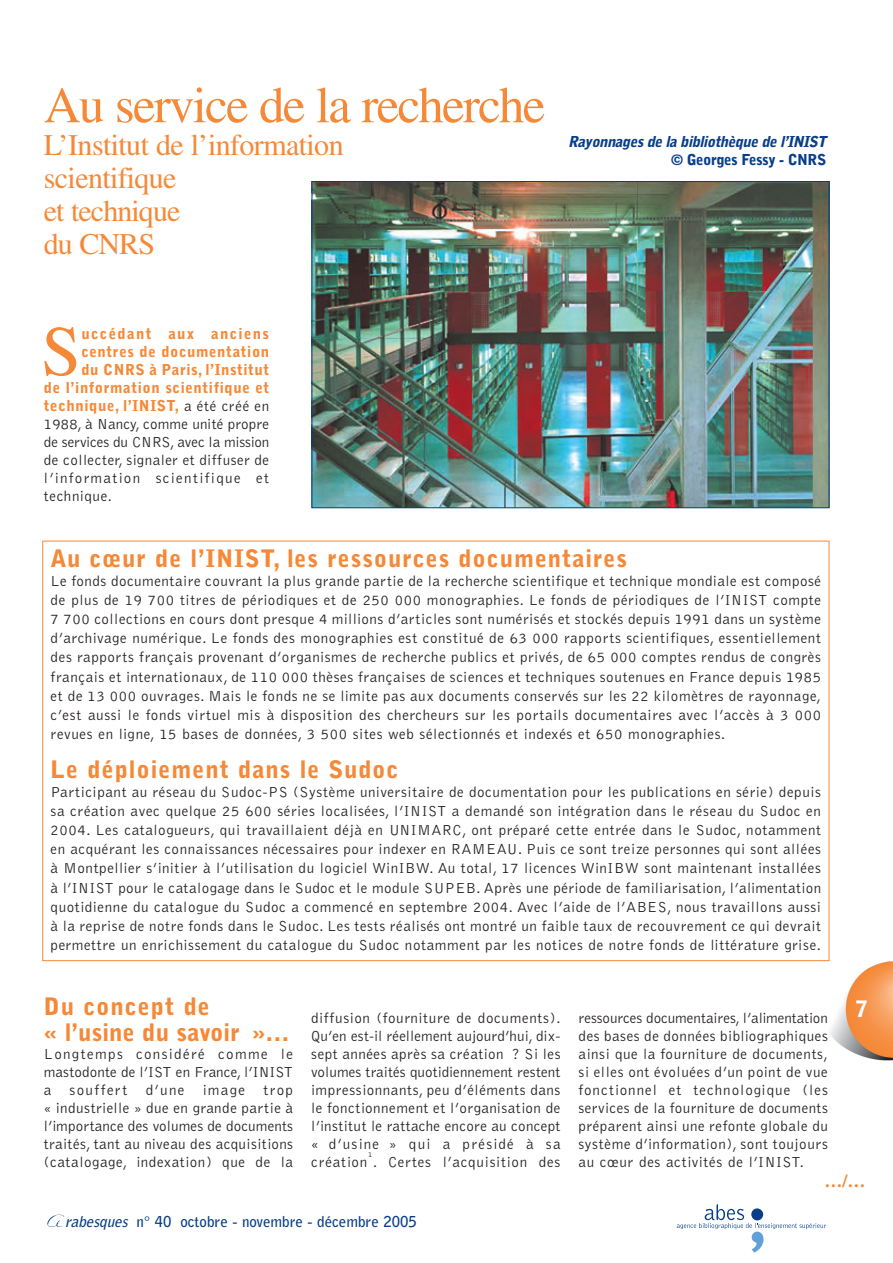
<style>
.page{position:relative;width:893px;height:1263px;background:#fff}
.page>*{position:absolute;margin:0;border:0;box-sizing:border-box;transform-origin:0 0}
.t1{font:70.95px "Times";color:#f58938}
.t2{font:51px "Times";letter-spacing:-.035em;color:#f58938}
.t3{font:30px/33px "Times";letter-spacing:-.02em;color:#f58938}
.t4{font:900 24px "Bell Gothic";letter-spacing:.04em;color:#f58938}
.t5{font:900 24px "Bell Gothic";letter-spacing:.005em;color:#f58938}
.t6{font:900 22.5px "Bell Gothic";color:#fff}
.t7{font:700 18px "Times";color:#f58938}
.t8{font:300 15px/18px "Bell Gothic";letter-spacing:.04em;color:#231f20;text-align:justify}
.t9{font:900 15px "Bell Gothic";letter-spacing:.04em;color:#f58938}
.t10{font:700 15px "Bell Gothic";color:#083e89}
.t11{font:italic 900 15px "Bell Gothic";color:#083e89}
.t12{font:300 15px "Bell Gothic";letter-spacing:-.01em;color:#231f20}
.t13{font:300 15px "Bell Gothic";letter-spacing:.01em;color:#231f20}
.t14{font:300 15px "Bell Gothic";letter-spacing:.09em;color:#231f20}
.t15{font:900 15px "Bell Gothic";letter-spacing:.09em;color:#f58938}
.t16{font:900 15px "Bell Gothic";letter-spacing:-.035em;color:#083e89}
.t17{font:300 7.5px "Bell Gothic";color:#231f20}
.s1{font-weight:300;color:#231f20}
.s2{font-style:italic}
</style>
<div class="page">
<img style="left:823px;top:961px;width:69px;height:100px">
<svg style="left:47px;top:1214px;width:18px;height:13px"></svg>
<svg style="left:676px;top:1204px;width:150px;height:49px"></svg>
<img style="left:313px;top:183px;width:514px;height:323px">
<h2 class="t2" style="left:44px;top:75px;width:503px">Au service de la recherche</h2>
<h3 class="t3" style="left:44px;top:128px;width:301px">L’Institut de l’information scientifique<br>et technique<br>du CNRS</h3>
<p class="t11" style="left:568px;top:136px;width:262px">Rayonnagesde la bibliothèque de l’INIST</p>
<p class="t16" style="left:671px;top:154px;width:156px">© Georges Fessy - CNRS</p>
<h1 class="t1" style="left:41px;top:310px;width:41px">S</h1>
<p class="t15" style="left:81px;top:328px;width:189px">uccédant aux anciens</p>
<p class="t9" style="left:81px;top:346px;width:189px">centres de documentation</p>
<p class="t9" style="left:81px;top:364px;width:189px">du CNRS à Paris, l’Institut</p>
<p class="t9" style="left:44px;top:382px;width:227px">de l’information scientifique et</p>
<p class="t9" style="left:44px;top:400px;width:227px">technique, l’INIST, <span class="s1">a été créé en</span></p>
<p class="t13" style="left:44px;top:418px;width:227px">1988, à Nancy, comme unité propre</p>
<p class="t12" style="left:44px;top:436px;width:227px">de services du CNRS, avec la mission</p>
<p class="t8" style="left:44px;top:452px;width:227px">de collecter, signaler et diffuser de</p>
<p class="t14" style="left:44px;top:472px;width:227px">l’information scientifique et</p>
<p class="t8" style="left:44px;top:488px;width:70px">technique.</p>
<h3 class="t4" style="left:51px;top:549px;width:578px">Au cœur de l’INIST, les ressources documentaires</h3>
<p class="t8" style="left:51px;top:572px;width:772px;line-height:19.2px">Le fonds documentaire couvrant la plus grande partie de la recherche scientifique et technique mondiale est composé de plus de 19 700 titres de périodiques et de 250 000 monographies. Le fonds de périodiques de l’INIST compte 7 700 collections en cours dont presque 4 millions d’articles sont numérisés et stockés depuis 1991 dans un système d’archivage numérique. Le fonds des monographies est constitué de 63 000 rapports scientifiques, essentiellement des rapports français provenant d’organismes de recherche publics et privés, de 65 000 comptes rendus de congrès français et internationaux, de 110 000 thèses françaises de sciences et techniques soutenues en France depuis 1985 et de 13 000 ouvrages. Mais le fonds ne se limite pas aux documents conservés sur les 22 kilomètres de rayonnage, c’est aussi le fonds virtuel mis à disposition des chercheurs sur les portails documentaires avec l’accès à 3 000 revues en ligne, 15 bases de données, 3 500 sites web sélectionnés et indexés et 650 monographies.</p>
<h3 class="t4" style="left:51px;top:760px;width:349px">Le déploiement dans le Sudoc</h3>
<p class="t8" style="left:51px;top:783px;width:772px;line-height:19.2px">Participant au réseau du Sudoc-PS (Système universitaire de documentation pour les publications en série) depuis sa création avec quelque 25 600 séries localisées, l’INIST a demandé son intégration dans le réseau du Sudoc en 2004. Les catalogueurs, qui travaillaient déjà en UNIMARC, ont préparé cette entrée dans le Sudoc, notamment en acquérant les connaissances nécessaires pour indexer en RAMEAU. Puis ce sont treize personnes qui sont allées à Montpellier s’initier à l’utilisation du logiciel WinIBW. Au total, 17 licences WinIBW sont maintenant installées à l’INIST pour le catalogage dans le Sudoc et le module SUPEB. Après une période de familiarisation, l’alimentation quotidienne du catalogue du Sudoc a commencé en septembre 2004. Avec l’aide de l’ABES, nous travaillons aussi à la reprise de notre fonds dans le Sudoc. Les tests réalisés ont montré un faible taux de recouvrement ce qui devrait permettre un enrichissement du catalogue du Sudoc notamment par les notices de notre fonds de littérature grise.</p>
<h3 class="t4" style="left:44px;top:997px;width:168px">Du concept de</h3>
<h3 class="t6" style="left:855px;top:1001px;width:14px">7</h3>
<h3 class="t5" style="left:44px;top:1024px;width:247px">« l’usine du savoir »…</h3>
<p class="t8" style="left:44px;top:1046px;width:251px">Longtemps considéré comme le mastodonte de l’IST en France, l’INIST a souffert d’une image trop « industrielle » due en grande partie à l’importance des volumes de documents traités, tant au niveau des acquisitions (catalogage, indexation) que de la</p>
<p class="t8" style="left:311px;top:1010px;width:251px">diffusion (fourniture de documents).<br>Qu’en est-il réellement aujourd’hui, dix&shy;sept années après sa création ? Si les volumes traités quotidiennement restent impressionnants, peu d’éléments dans le fonctionnement et l’organisation de l’institut le rattache encore au concept « d’usine » qui a présidé à sa création . Certes l’acquisition des</p>
<p class="t8" style="left:578px;top:1010px;width:251px">ressources documentaires, l’alimentation des bases de données bibliographiques ainsi que la fourniture de documents, si elles ont évoluées d’un point de vue fonctionnel et technologique (les services de la fourniture de documents préparent ainsi une refonte globale du système d’information), sont toujours au cœur des activités de l’INIST.</p>
<p class="t17" style="left:368px;top:1151px;width:6px">1</p>
<p class="t10" style="left:65px;top:1216px;width:353px"><span class="s2">rabesques</span> n° 40 octobre - novembre - décembre 2005</p>
<p class="t7" style="left:824px;top:1170px;width:43px">…/…</p>
</div>
